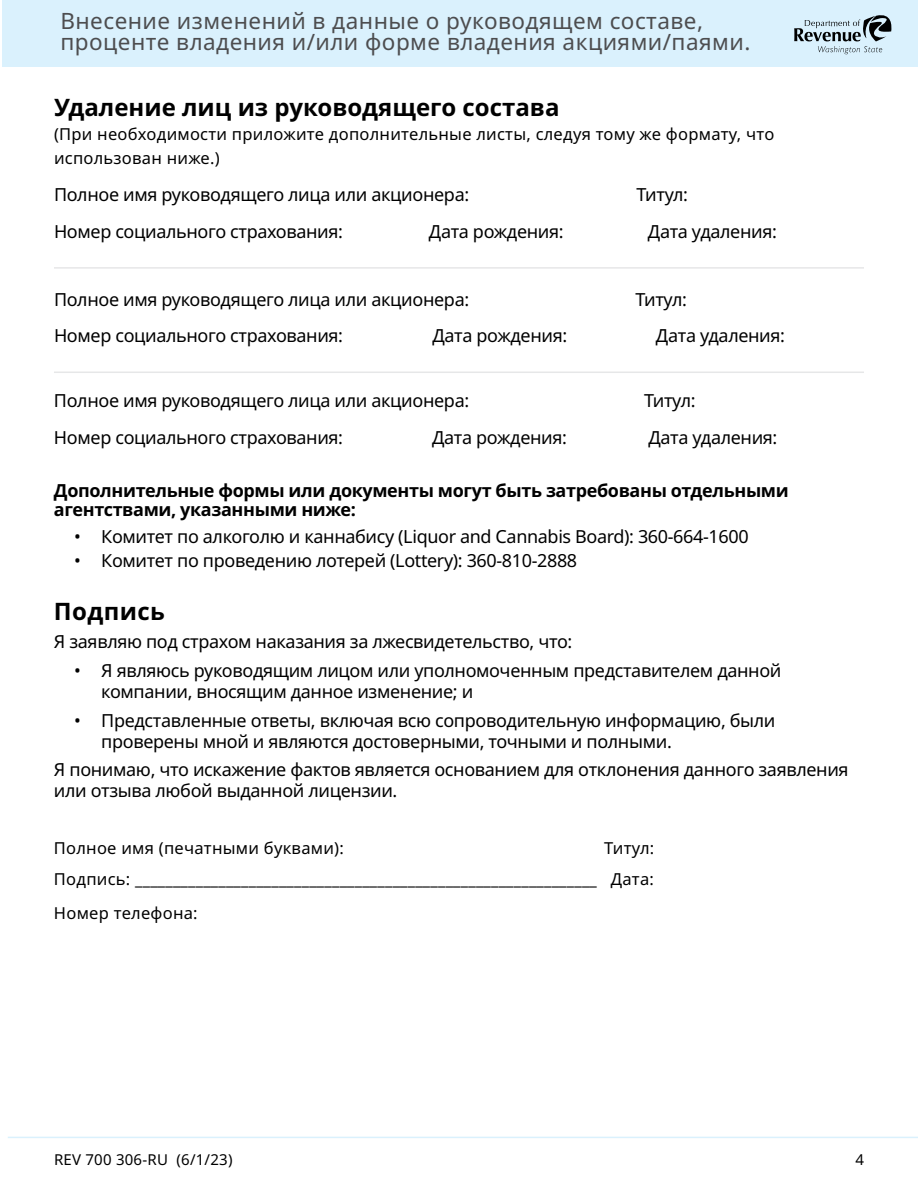
<style>
.page{position:relative;width:918px;height:1188px;background:#fff}
.page>*{position:absolute;margin:0;border:0;box-sizing:border-box;transform-origin:0 0}
.Heading_2{font:700 24px "Noto Sans";color:#000}
.Normal__P{font:700 24px "Noto Sans";letter-spacing:.015em;color:#000}
.t1{font:22.5px/21px "Noto Sans";letter-spacing:.02em;color:#4d4d4f}
.Normal__P-2{font:18px/21.6px "Noto Sans";letter-spacing:-.02em;color:#000}
.t2{font:700 18px/19.5px "Noto Sans";letter-spacing:-.02em;color:#000}
.Normal__P-3{font:16.5px/24px "Noto Sans";letter-spacing:.015em;color:#000}
.t3{font:15px "Noto Sans";letter-spacing:.015em;color:#000}
</style>
<div class="page">
<div style="left:2px;top:0;width:916px;height:66px;background:#daf1fd"></div>
<svg style="left:794px;top:15px;width:98px;height:39px"></svg>
<hr style="left:8px;top:1137px;width:910px;height:1px;background:#daf1fd">
<hr style="left:54px;top:267px;width:810px;height:2px;background:#e6e7e8">
<hr style="left:54px;top:372px;width:810px;height:1px;background:#e6e7e8">
<p class="t1" style="left:60px;top:11px;width:691px">Внесение изменений в данные о руководящем составе, проценте владения и/или форме владения акциями/паями.</p>
<p class="Heading_2" style="left:54px;top:94px;width:507px">Удаление лиц из руководящего состава</p>
<p class="Normal__P-3" style="left:54px;top:123px;width:722px">(При необходимости приложите дополнительные листы, следуя тому же формату, что использован ниже.)</p>
<p class="Normal__P-2" style="left:54px;top:184px;width:417px">Полное имя руководящего лица или акционера:</p>
<p class="Normal__P-2" style="left:637px;top:184px;width:53px">Титул:</p>
<p class="Normal__P-2" style="left:54px;top:221px;width:291px">Номер социального страхования:</p>
<p class="Normal__P-2" style="left:429px;top:221px;width:136px">Дата рождения:</p>
<p class="Normal__P-2" style="left:648px;top:221px;width:131px">Дата удаления:</p>
<p class="Normal__P-2" style="left:54px;top:289px;width:417px">Полное имя руководящего лица или акционера:</p>
<p class="Normal__P-2" style="left:635px;top:289px;width:53px">Титул:</p>
<p class="Normal__P-2" style="left:54px;top:325px;width:291px">Номер социального страхования:</p>
<p class="Normal__P-2" style="left:432px;top:325px;width:136px">Дата рождения:</p>
<p class="Normal__P-2" style="left:656px;top:325px;width:131px">Дата удаления:</p>
<p class="Normal__P-2" style="left:54px;top:390px;width:417px">Полное имя руководящего лица или акционера:</p>
<p class="Normal__P-2" style="left:644px;top:390px;width:53px">Титул:</p>
<p class="Normal__P-2" style="left:54px;top:427px;width:291px">Номер социального страхования:</p>
<p class="Normal__P-2" style="left:432px;top:427px;width:136px">Дата рождения:</p>
<p class="Normal__P-2" style="left:648px;top:427px;width:131px">Дата удаления:</p>
<p class="t2" style="left:54px;top:481px;width:736px">Дополнительные формы или документы могут быть затребованы отдельными агентствами, указанными ниже:</p>
<p class="Normal__P-2" style="left:74px;top:526px;width:676px">• Комитет по алкоголю и каннабису (Liquor and Cannabis Board): 360-664-1600</p>
<p class="Normal__P-2" style="left:74px;top:550px;width:505px">• Комитет по проведению лотерей (Lottery): 360-810-2888</p>
<p class="Normal__P" style="left:54px;top:598px;width:112px">Подпись</p>
<p class="Normal__P-2" style="left:54px;top:631px;width:520px">Я заявляю под страхом наказания за лжесвидетельство, что:</p>
<p class="Normal__P-2" style="left:101px;top:660px;width:679px;text-indent:-27px">• Я являюсь руководящим лицом или уполномоченным представителем данной компании, вносящим данное изменение; и</p>
<p class="Normal__P-2" style="left:101px;top:710px;width:676px;text-indent:-27px">• Представленные ответы, включая всю сопроводительную информацию, были проверены мной и являются достоверными, точными и полными.</p>
<p class="Normal__P-2" style="left:54px;top:759px;width:796px;line-height:21px">Я понимаю, что искажение фактов является основанием для отклонения данного заявления или отзыва любой выданной лицензии.</p>
<p class="Normal__P-3" style="left:54px;top:837px;width:291px">Полное имя (печатными буквами):</p>
<p class="Normal__P-3" style="left:604px;top:837px;width:52px">Титул:</p>
<p class="Normal__P-3" style="left:54px;top:867px;width:601px">Подпись: _____________________________________________________________ Дата:</p>
<p class="Normal__P-3" style="left:54px;top:901px;width:145px">Номер телефона:</p>
<p class="t3" style="left:54px;top:1151px;width:180px">REV 700 306-RU (6/1/23)</p>
<p class="t3" style="left:855px;top:1151px;width:10px">4</p>
</div>
